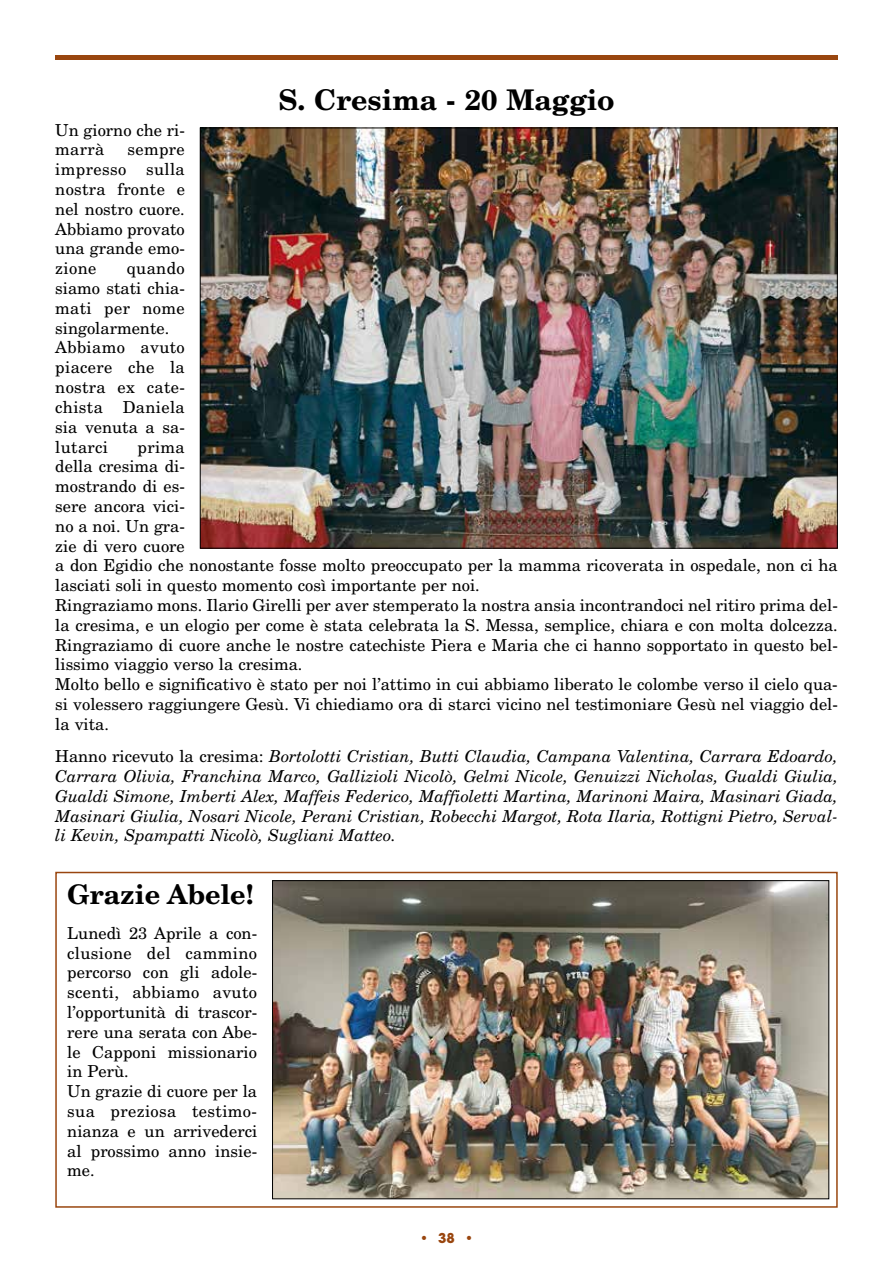
<style>
.page{position:relative;width:893px;height:1263px;background:#fff}
.page>*{position:absolute;margin:0;border:0;box-sizing:border-box;transform-origin:0 0}
.t1{font:700 28.5px "New Century Schlbk";color:#000}
.t2{font:700 27px "New Century Schlbk";color:#000}
.t3{font:16.5px/19.8px "New Century Schlbk";color:#000}
.t4{font:italic 16.5px/19.8px "New Century Schlbk";color:#000;text-align:justify}
.t5{font:16.5px/19.8px "New Century Schlbk";letter-spacing:.02em;color:#000}
.t6{font:700 13.5px "Avant Garde";color:#99460f}
.s1{font-style:normal}
</style>
<div class="page">
<div style="left:55px;top:55px;width:783px;height:5px;background:#99460f"></div>
<img style="left:202px;top:130px;width:634px;height:417px">
<div style="left:55px;top:872px;width:783px;height:336px;border:2px solid #99460f"></div>
<img style="left:274px;top:882px;width:553px;height:315px">
<h1 class="t1" style="left:278px;top:82px;width:338px">S. Cresima - 20 Maggio</h1>
<p class="t3" style="left:55px;top:119px;width:131px">Un giorno che ri&shy;marrà</p>
<p class="t3" style="left:55px;top:139px;width:131px;text-align:justify;text-indent:72px">sempre impresso sulla nostra fronte e nel nostro cuore.<br>Abbiamo provato una grande emo&shy;zione</p>
<p class="t5" style="left:55px;top:258px;width:131px;text-indent:71px">quando siamo stati chia&shy;mati per nome singolarmente.<br>Abbiamo avuto piacere che la nostra ex cate&shy;chista Daniela sia venuta a sa&shy;lutarci</p>
<p class="t3" style="left:55px;top:436px;width:784px;text-indent:82px">prima<br>della cresima di-<br>mostrando di es-<br>sere ancora vici-<br>no a noi. Un gra-<br>zie di vero cuore<br>a don Egidio che nonostante fosse molto preoccupato per la mamma ricoverata in ospedale, non ci ha lasciati soli in questo momento così importante per noi.<br>Ringraziamo mons. Ilario Girelli per aver stemperato la nostra ansia incontrandoci nel ritiro prima del&shy;la cresima, e un elogio per come è stata celebrata la S. Messa, semplice, chiara e con molta dolcezza.<br>Ringraziamo di cuore anche le nostre catechiste Piera e Maria che ci hanno sopportato in questo bel&shy;lissimo viaggio verso la cresima.<br>Molto bello e significativo è stato per noi l’attimo in cui abbiamo liberato le colombe verso il cielo qua&shy;si volessero raggiungere Gesù. Vi chiediamo ora di starci vicino nel testimoniare Gesù nel viaggio del&shy;la vita.</p>
<p class="t4" style="left:55px;top:746px;width:784px"><span class="s1">Hanno ricevuto la cresima:</span> Bortolotti Cristian, Butti Claudia, Campana Valentina, Carrara Edoardo, Carrara Olivia, Franchina Marco, Gallizioli Nicolò, Gelmi Nicole, Genuizzi Nicholas, Gualdi Giulia, Gualdi Simone, Imberti Alex, Maffeis Federico, Maffioletti Martina, Marinoni Maira, Masinari Giada, Masinari Giulia, Nosari Nicole, Perani Cristian, Robecchi Margot, Rota Ilaria, Rottigni Pietro, Serval&shy;li Kevin, Spampatti Nicolò, Sugliani Matteo.</p>
<h2 class="t2" style="left:67px;top:876px;width:188px">Grazie Abele!</h2>
<p class="t3" style="left:67px;top:922px;width:191px">Lunedì 23 Aprile a con&shy;clusione del cammino percorso con gli adole&shy;scenti, abbiamo avuto l’opportunità di trascor&shy;rere una serata con Abe&shy;le Capponi missionario in Perù.<br>Un grazie di cuore per la sua preziosa testimo&shy;nianza e un arrivederci al prossimo anno insie&shy;me.</p>
<p class="t6" style="left:419px;top:1230px;width:56px">• 38 •</p>
</div>
